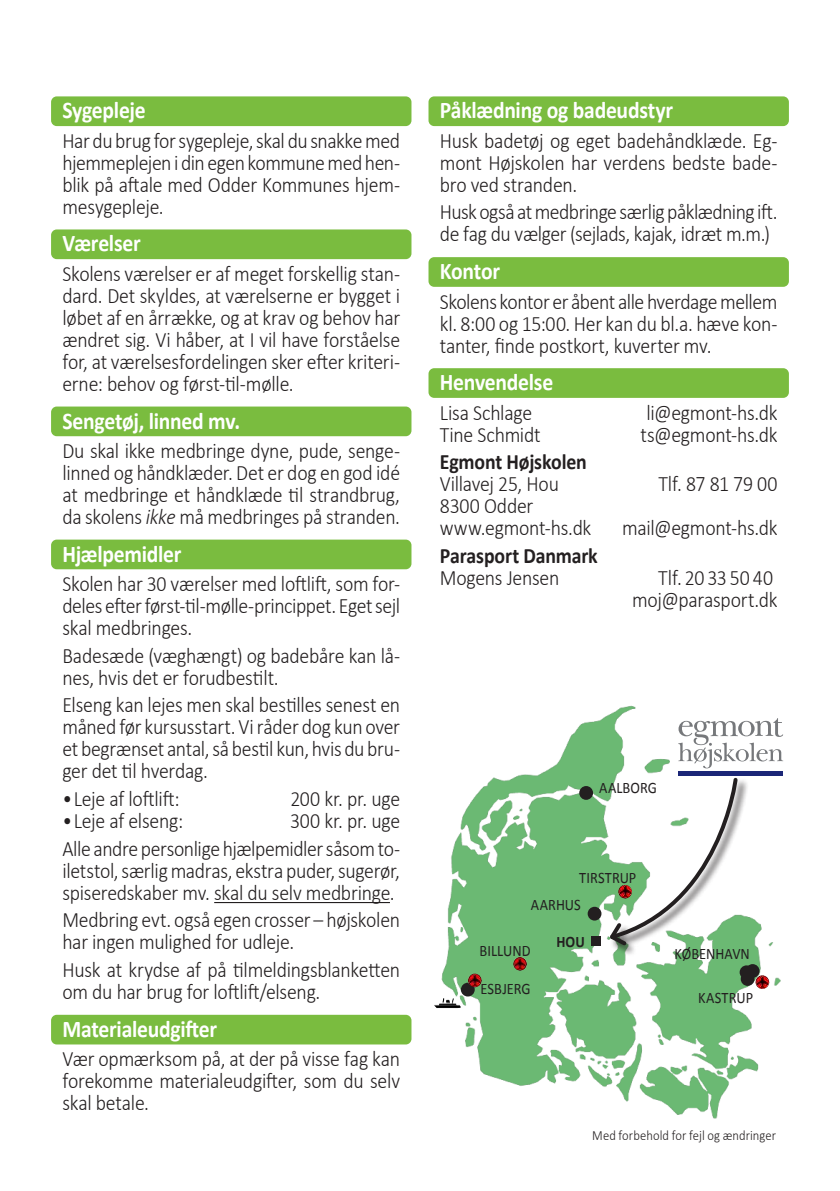
<style>
.page{position:relative;width:840px;height:1191px;background:#fff}
.page>*{position:absolute;margin:0;border:0;box-sizing:border-box;transform-origin:0 0}
.Overskrift_farvet_bj{font:700 24px "Calibri";letter-spacing:-.01em;color:#fff;scale:.9 1}
.Brødtekst_prakopl{font:300 22px/22px "Calibri";letter-spacing:-.015em;color:#231f20;text-align:justify;scale:.9 1}
.Brødtekst_prakopl-2{font:700 22px "Calibri";letter-spacing:-.005em;color:#231f20;scale:.9 1}
.Bynavn{font:16px "Calibri";color:#231f20;scale:.9 1}
.Bynavn-2{font:700 16px "Calibri";color:#231f20;scale:.9 1}
.Brødtekst{font:300 14px "Calibri";letter-spacing:.005em;color:#231f20;scale:.9 1}
.s1{font-style:italic}
</style>
<div class="page">
<div style="left:51px;top:96px;width:360px;height:30px;background:#7abc3f;border-radius:6px"></div>
<div style="left:51px;top:229px;width:360px;height:30px;background:#7abc3f;border-radius:6px"></div>
<div style="left:51px;top:406px;width:360px;height:30px;background:#7abc3f;border-radius:6px"></div>
<div style="left:51px;top:539px;width:360px;height:30px;background:#7abc3f;border-radius:6px"></div>
<hr style="left:214px;top:902px;width:176px;height:1px;background:#231f20">
<div style="left:51px;top:1014px;width:360px;height:30px;background:#7abc3f;border-radius:6px"></div>
<div style="left:428px;top:96px;width:360px;height:30px;background:#7abc3f;border-radius:6px"></div>
<div style="left:428px;top:257px;width:360px;height:30px;background:#7abc3f;border-radius:6px"></div>
<div style="left:428px;top:368px;width:360px;height:30px;background:#7abc3f;border-radius:6px"></div>
<img style="left:437px;top:705px;width:345px;height:414px">
<div style="left:579px;top:786px;width:13px;height:14px;background:#231f20;border-radius:50%"></div>
<div style="left:587px;top:906px;width:14px;height:14px;background:#231f20;border-radius:50%"></div>
<div style="left:740px;top:972px;width:14px;height:14px;background:#231f20;border-radius:50%"></div>
<div style="left:745px;top:964px;width:14px;height:14px;background:#231f20;border-radius:50%"></div>
<div style="left:739px;top:965px;width:14px;height:14px;background:#231f20;border-radius:50%"></div>
<div style="left:460px;top:982px;width:14px;height:14px;background:#231f20;border-radius:50%"></div>
<div style="left:591px;top:936px;width:9px;height:9px;background:#231f20"></div>
<svg style="left:513px;top:957px;width:13px;height:13px"></svg>
<img style="left:755px;top:975px;width:13px;height:14px">
<img style="left:468px;top:973px;width:13px;height:14px">
<img style="left:434px;top:998px;width:26px;height:10px">
<div style="left:609px;top:778px;width:139px;height:178px;background:#231f20;opacity:.75"></div>
<svg style="left:606px;top:776px;width:133px;height:172px"></svg>
<svg style="left:677px;top:718px;width:105px;height:50px"></svg>
<hr style="left:678px;top:771px;width:104px;height:4px;background:#1b2677">
<p class="Overskrift_farvet_bj" style="left:62px;top:95px;width:94px">Sygepleje</p>
<p class="Brødtekst_prakopl" style="left:62px;top:129px;width:376px">Har du brug for sygepleje, skal du snakke med hjemmeplejen i din egen kommune med hen&shy;blik på aftale med Odder Kommunes hjem&shy;mesygepleje.</p>
<p class="Overskrift_farvet_bj" style="left:62px;top:228px;width:88px">Værelser</p>
<p class="Brødtekst_prakopl" style="left:62px;top:262px;width:376px">Skolens værelser er af meget forskellig stan&shy;dard. Det skyldes, at værelserne er bygget i løbet af en årrække, og at krav og behov har ændret sig. Vi håber, at I vil have forståelse for, at værelsesfordelingen sker efter kriteri&shy;erne: behov og først-til-mølle.</p>
<p class="Overskrift_farvet_bj" style="left:62px;top:405px;width:199px">Sengetøj, linned mv.</p>
<p class="Brødtekst_prakopl" style="left:62px;top:439px;width:376px">Du skal ikke medbringe dyne, pude, senge&shy;linned og håndklæder. Det er dog en god idé at medbringe et håndklæde til strandbrug, da skolens <span class="s1">ikke</span> må medbringes på stranden.</p>
<p class="Overskrift_farvet_bj" style="left:62px;top:538px;width:134px">Hjælpemidler</p>
<p class="Brødtekst_prakopl" style="left:62px;top:572px;width:376px">Skolen har 30 værelser med loftlift, som for&shy;deles efter først-til-mølle-princippet. Eget sejl skal medbringes.</p>
<p class="Brødtekst_prakopl" style="left:62px;top:644px;width:376px">Badesæde (væghængt) og badebåre kan lå&shy;nes, hvis det er forudbestilt.</p>
<p class="Brødtekst_prakopl" style="left:62px;top:694px;width:376px">Elseng kan lejes men skal bestilles senest en måned før kursusstart. Vi råder dog kun over et begrænset antal, så bestil kun, hvis du bru&shy;ger det til hverdag.</p>
<p class="Brødtekst_prakopl" style="left:62px;top:787px;width:132px">•Leje af loftlift:</p>
<p class="Brødtekst_prakopl" style="left:290px;top:787px;width:123px">200 kr. pr. uge</p>
<p class="Brødtekst_prakopl" style="left:62px;top:809px;width:136px">•Leje af elseng:</p>
<p class="Brødtekst_prakopl" style="left:290px;top:809px;width:124px">300 kr. pr. uge</p>
<p class="Brødtekst_prakopl" style="left:62px;top:837px;width:376px">Alle andre personlige hjælpemidler såsom to&shy;iletstol, særlig madras, ekstra puder, sugerør, spiseredskaber mv. skal du selv medbringe.</p>
<p class="Brødtekst_prakopl" style="left:62px;top:909px;width:376px">Medbring evt. også egen crosser – højskolen har ingen mulighed for udleje.</p>
<p class="Brødtekst_prakopl" style="left:62px;top:958px;width:376px">Husk at krydse af på tilmeldingsblanketten om du har brug for loftlift/elseng.</p>
<p class="Overskrift_farvet_bj" style="left:62px;top:1013px;width:173px">Materialeudgifter</p>
<p class="Brødtekst_prakopl" style="left:62px;top:1047px;width:376px">Vær opmærksom på, at der på visse fag kan forekomme materialeudgifter, som du selv skal betale.</p>
<p class="Overskrift_farvet_bj" style="left:439px;top:95px;width:260px">Påklædning og badeudstyr</p>
<p class="Brødtekst_prakopl" style="left:439px;top:129px;width:376px">Husk badetøj og eget badehåndklæde. Eg&shy;mont Højskolen har verdens bedste bade&shy;bro ved stranden.</p>
<p class="Brødtekst_prakopl" style="left:439px;top:201px;width:376px">Husk også at medbringe særlig påklædning ift. de fag du vælger (sejlads, kajak, idræt m.m.)</p>
<p class="Overskrift_farvet_bj" style="left:439px;top:256px;width:68px">Kontor</p>
<p class="Brødtekst_prakopl" style="left:439px;top:290px;width:376px">Skolens kontor er åbent alle hverdage mellem kl. 8:00 og 15:00. Her kan du bl.a. hæve kon&shy;tanter, finde postkort, kuverter mv.</p>
<p class="Overskrift_farvet_bj" style="left:439px;top:367px;width:127px">Henvendelse</p>
<p class="Brødtekst_prakopl" style="left:439px;top:401px;width:104px">Lisa Schlage</p>
<p class="Brødtekst_prakopl" style="left:646px;top:401px;width:147px">li@egmont-hs.dk</p>
<p class="Brødtekst_prakopl" style="left:439px;top:423px;width:114px">Tine Schmidt</p>
<p class="Brødtekst_prakopl" style="left:640px;top:423px;width:154px">ts@egmont-hs.dk</p>
<p class="Brødtekst_prakopl-2" style="left:439px;top:448px;width:165px">Egmont Højskolen</p>
<p class="Brødtekst_prakopl" style="left:439px;top:473px;width:134px">Villavej 25, Hou</p>
<p class="Brødtekst_prakopl" style="left:658px;top:473px;width:134px">Tlf. 87 81 79 00</p>
<p class="Brødtekst_prakopl" style="left:439px;top:495px;width:105px">8300 Odder</p>
<p class="Brødtekst_prakopl" style="left:439px;top:517px;width:170px">www.egmont-hs.dk</p>
<p class="Brødtekst_prakopl" style="left:621px;top:517px;width:174px">mail@egmont-hs.dk</p>
<p class="Brødtekst_prakopl-2" style="left:439px;top:541px;width:177px">Parasport Danmark</p>
<p class="Brødtekst_prakopl" style="left:439px;top:566px;width:134px">Mogens Jensen</p>
<p class="Brødtekst_prakopl" style="left:631px;top:566px;width:163px;text-align:right">Tlf. 20 33 50 40 moj@parasport.dk</p>
<p class="Bynavn" style="left:599px;top:777px;width:66px">AALBORG</p>
<p class="Bynavn" style="left:579px;top:867px;width:65px">TIRSTRUP</p>
<p class="Bynavn" style="left:530px;top:894px;width:57px">AARHUS</p>
<p class="Bynavn-2" style="left:556px;top:931px;width:33px">HOU</p>
<p class="Bynavn" style="left:479px;top:940px;width:58px">BILLUND</p>
<p class="Bynavn" style="left:480px;top:978px;width:57px">ESBJERG</p>
<p class="Bynavn" style="left:674px;top:943px;width:85px">KØBENHAVN</p>
<p class="Bynavn" style="left:697px;top:987px;width:63px">KASTRUP</p>
<p class="Brødtekst" style="left:592px;top:1126px;width:206px">Med forbehold for fejl og ændringer</p>
</div>
